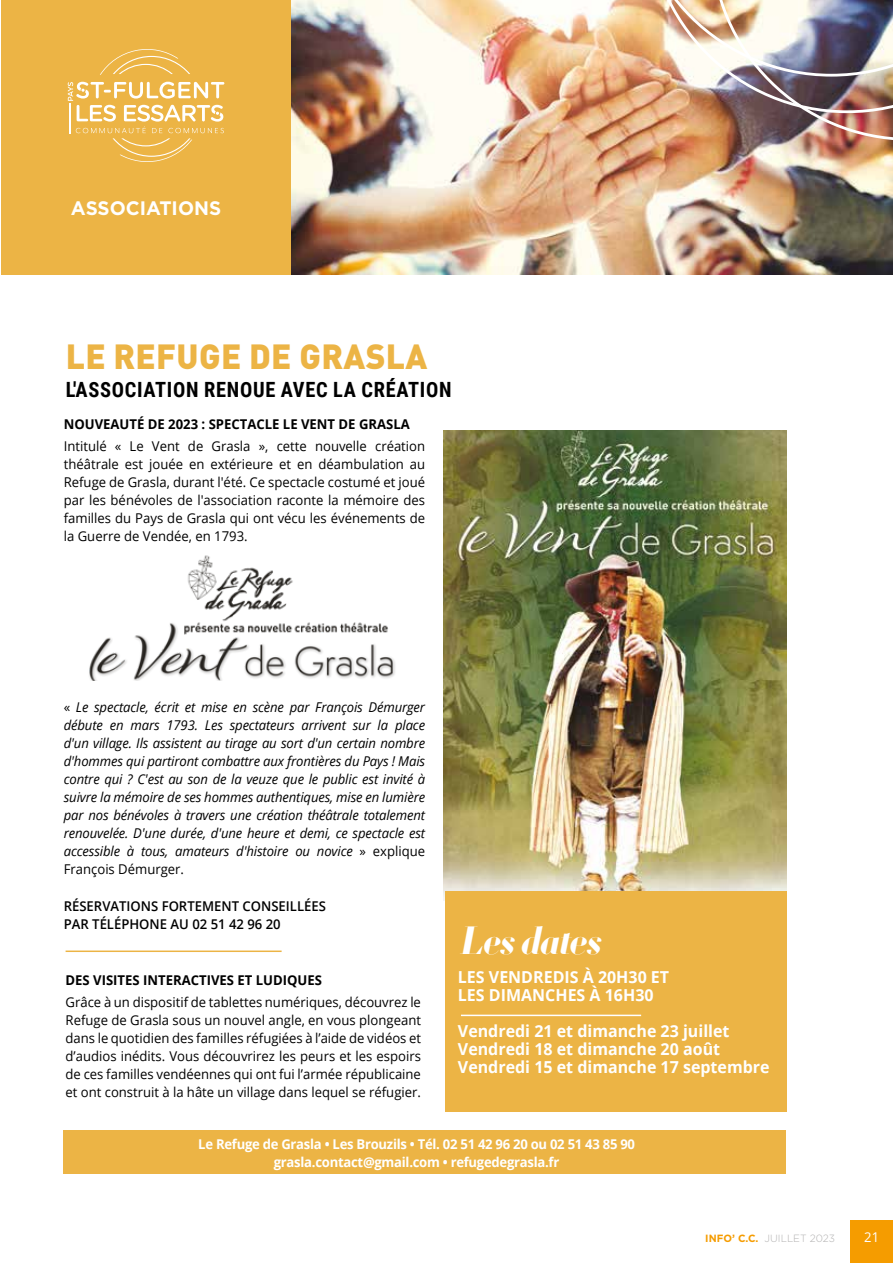
<style>
.page{position:relative;width:893px;height:1263px;background:#fff}
.page>*{position:absolute;margin:0;border:0;box-sizing:border-box;transform-origin:0 0}
.t1{font:italic 700 40.5px "Louvette Banner";letter-spacing:-.015em;color:#fff}
.t2{font:900 34.5px "DIN Pro";letter-spacing:.01em;color:#ecb445}
.t3{font:700 21px "Roboto Condensed";letter-spacing:.035em;color:#000}
.t4{font:700 19.5px "Gotham";color:#fff}
.t5{font:700 16.5px/18px "Open Sans";color:#fff}
.t6{font:13.5px/18px "Open Sans";color:#000;text-align:justify}
.t7{font:italic 13.5px/18px "Open Sans";letter-spacing:-.01em;color:#000;text-align:justify}
.t8{font:700 13.5px/18px "Open Sans";letter-spacing:-.02em;color:#fff;text-align:center}
.t9{font:700 13.5px "Open Sans";color:#000}
.t10{font:600 13.5px/18px "Open Sans";color:#000}
.t11{font:13.5px "Open Sans";color:#fff}
.t12{font:300 10.5px "Gotham Rounded";color:#b3b2b2}
.s1{font-style:normal}
.s2{font-family:"Gotham";font-weight:700;color:#f59c00}
</style>
<div class="page">
<div style="left:850px;top:1220px;width:43px;height:43px;background:#f59c00"></div>
<img style="left:291px;top:0;width:602px;height:274px">
<div style="left:1px;top:0;width:290px;height:274px;background:#ecb445"></div>
<img style="left:632px;top:0;width:261px;height:141px">
<svg style="left:100px;top:49px;width:90px;height:26px"></svg>
<svg style="left:68px;top:82px;width:156px;height:80px"></svg>
<img style="left:444px;top:431px;width:343px;height:467px">
<img style="left:89px;top:555px;width:306px;height:126px">
<div style="left:445px;top:891px;width:342px;height:221px;background:#ecb445"></div>
<div style="left:64px;top:1130px;width:722px;height:43px;background:#ecb445"></div>
<hr style="left:461px;top:1015px;width:180px;height:1px;background:#fff">
<hr style="left:66px;top:950px;width:216px;height:2px;background:#ecb445">
<h3 class="t4" style="left:71px;top:197px;width:152px">ASSOCIATIONS</h3>
<h2 class="t2" style="left:66px;top:333px;width:363px">LE REFUGE DE GRASLA</h2>
<h3 class="t3" style="left:66px;top:375px;width:387px">L'ASSOCIATION RENOUE AVEC LA CRÉATION</h3>
<p class="t9" style="left:64px;top:414px;width:348px">NOUVEAUTÉ DE 2023 : SPECTACLE LE VENT DE GRASLA</p>
<p class="t6" style="left:64px;top:437px;width:363px">Intitulé « Le Vent de Grasla », cette nouvelle création théâtrale est jouée en extérieure et en déambulation au Refuge de Grasla, durant l'été. Ce spectacle costumé et joué par les bénévoles de l'association raconte la mémoire des familles du Pays de Grasla qui ont vécu les événements de la Guerre de Vendée, en 1793.</p>
<p class="t7" style="left:64px;top:697px;width:363px"><span class="s1">«</span> Le spectacle, écrit et mise en scène par François Démurger débute en mars 1793. Les spectateurs arrivent sur la place d'un village. Ils assistent au tirage au sort d'un certain nombre d'hommes qui partiront combattre aux frontières du Pays ! Mais contre qui ? C'est au son de la veuze que le public est invité à suivre la mémoire de ses hommes authentiques, mise en lumière par nos bénévoles à travers une création théâtrale totalement renouvelée. D'une durée, d'une heure et demi, ce spectacle est accessible à tous, amateurs d'histoire ou novice <span class="s1">» explique François Démurger.</span></p>
<p class="t10" style="left:64px;top:897px;width:264px">RÉSERVATIONS FORTEMENT CONSEILLÉES<br>PAR TÉLÉPHONE AU 02 51 42 96 20</p>
<p class="t9" style="left:66px;top:970px;width:258px">DES VISITES INTERACTIVES ET LUDIQUES</p>
<p class="t6" style="left:66px;top:992px;width:357px">Grâce à un dispositif de tablettes numériques, découvrez le Refuge de Grasla sous un nouvel angle, en vous plongeant dans le quotidien des familles réfugiées à l’aide de vidéos et d’audios inédits. Vous découvrirez les peurs et les espoirs de ces familles vendéennes qui ont fui l’armée républicaine et ont construit à la hâte un village dans lequel se réfugier.</p>
<h1 class="t1" style="left:461px;top:918px;width:143px">Les dates</h1>
<p class="t5" style="left:458px;top:968px;width:213px">LES VENDREDIS À 20H30 ET<br>LES DIMANCHES À 16H30</p>
<p class="t5" style="left:458px;top:1022px;width:313px">Vendredi 21 et dimanche 23 juillet<br>Vendredi 18 et dimanche 20 août<br>Vendredi 15 et dimanche 17 septembre</p>
<p class="t8" style="left:198px;top:1134px;width:438px">Le Refuge de Grasla • Les Brouzils • Tél. 02 51 42 96 20 ou 02 51 43 85 90 grasla.contact@gmail.com • refugedegrasla.fr</p>
<p class="t12" style="left:705px;top:1231px;width:131px"><span class="s2">INFO’ C.C.</span> JUILLET 2023</p>
<p class="t11" style="left:864px;top:1227px;width:16px">21</p>
</div>
